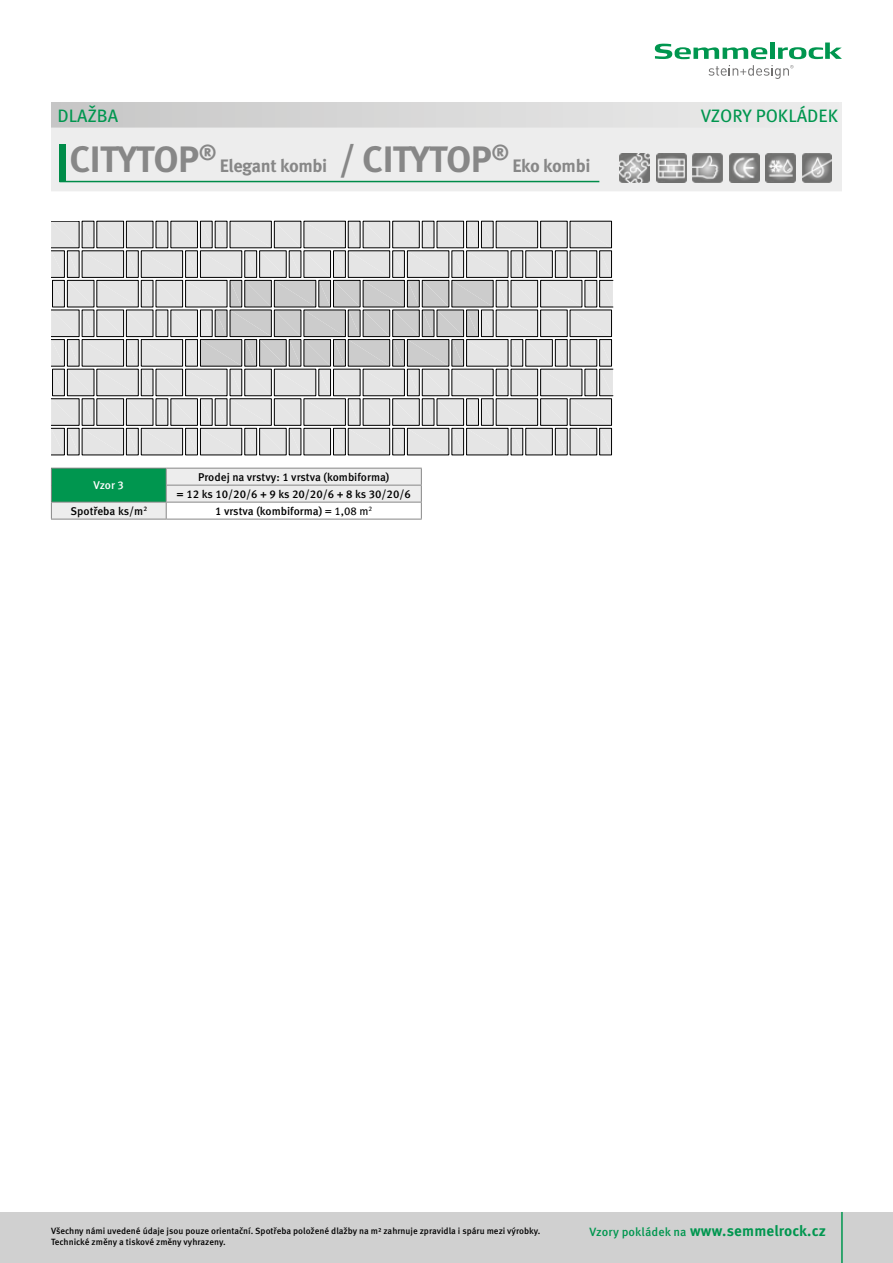
<style>
.page{position:relative;width:893px;height:1263px;background:#fff}
.page>*{position:absolute;margin:0;border:0;box-sizing:border-box;transform-origin:0 0}
.t1{font:700 36.75px "Meta Pro";letter-spacing:-.02em;color:#878787}
.t2{font:700 18px "Meta Pro";letter-spacing:-.025em;color:#878787}
.t3{font:18px "Meta Pro";color:#00964f}
.t4{font:700 15px "Meta Pro";letter-spacing:.01em;color:#00964f}
.t5{font:500 11.25px/17px "Meta Pro";color:#000;text-align:center}
.t6{font:500 11.25px "Meta Pro";color:#fff}
.t7{font:500 9px "Meta Pro";color:#000}
.s1{font-size:38.85px;color:#008c49}
.s2{color:#ededed}
.s3{font-size:36.75px}
.s4{font-weight:400}
.s5{font-weight:500;font-size:12px}
</style>
<div class="page">
<div style="left:0;top:1212px;width:893px;height:51px;background:#d0d0d0"></div>
<svg style="left:655px;top:44px;width:112px;height:15px"></svg>
<hr style="left:770px;top:43px;width:4px;height:16px;background:#00964f">
<svg style="left:778px;top:43px;width:64px;height:16px"></svg>
<svg style="left:708px;top:65px;width:85px;height:14px"></svg>
<hr style="left:841px;top:1212px;width:2px;height:51px;background:#00964f">
<svg style="left:51px;top:221px;width:562px;height:234px;background:#c8c8c8"></svg>
<div style="left:185px;top:251px;width:13px;height:26px;border:1px solid #000"></div>
<svg style="left:51px;top:468px;width:371px;height:51px"></svg>
<hr style="left:51px;top:519px;width:115px;height:1px;background:#878787">
<hr style="left:166px;top:519px;width:256px;height:1px;background:#878787">
<div style="left:51px;top:102px;width:791px;height:26px;background:linear-gradient(to right,#c7c6c6,#ededed)"></div>
<div style="left:51px;top:128px;width:791px;height:63px;background:#ededed"></div>
<hr style="left:59px;top:181px;width:540px;height:1px;background:#008c49">
<img style="left:620px;top:153px;width:30px;height:30px">
<img style="left:656px;top:153px;width:30px;height:30px">
<img style="left:693px;top:153px;width:30px;height:30px">
<img style="left:729px;top:153px;width:30px;height:30px">
<img style="left:766px;top:153px;width:29px;height:30px">
<img style="left:802px;top:153px;width:30px;height:30px">
<h2 class="t3" style="left:57px;top:105px;width:62px">DLAŽBA</h2>
<h2 class="t3" style="left:701px;top:105px;width:139px">VZORY POKLÁDEK</h2>
<h1 class="t1" style="left:56px;top:136px;width:162px"><span class="s1">|</span>CITYTOP<sup>®</sup></h1>
<h2 class="t2" style="left:220px;top:155px;width:381px">Elegant kombi <span class="s2">.</span> <span class="s3">/ CITYTOP</span><sup>®</sup> Eko kombi <span class="s2">.</span></h2>
<p class="t6" style="left:94px;top:478px;width:32px">Vzor 3</p>
<p class="t5" style="left:177px;top:469px;width:236px">Prodej na vrstvy: 1 vrstva (kombiforma)<br>= 12 ks 10/20/6 + 9 ks 20/20/6 + 8 ks 30/20/6</p>
<p class="t5" style="left:71px;top:503px;width:78px">Spotřeba ks/m<sup>2</sup></p>
<p class="t5" style="left:215px;top:503px;width:159px">1 vrstva (kombiforma) <span class="s4">= 1,08 m</span><sup>2</sup></p>
<p class="t7" style="left:51px;top:1225px;width:491px">Všechny námi uvedené údaje jsou pouze orientační. Spotřeba položené dlažby na m² zahrnuje zpravidla i spáru mezi výrobky.</p>
<h3 class="t4" style="left:589px;top:1221px;width:238px"><span class="s5">Vzory pokládek na</span> www.semmelrock.cz</h3>
<p class="t7" style="left:51px;top:1236px;width:176px">Technické změny a tiskové změny vyhrazeny.</p>
</div>
